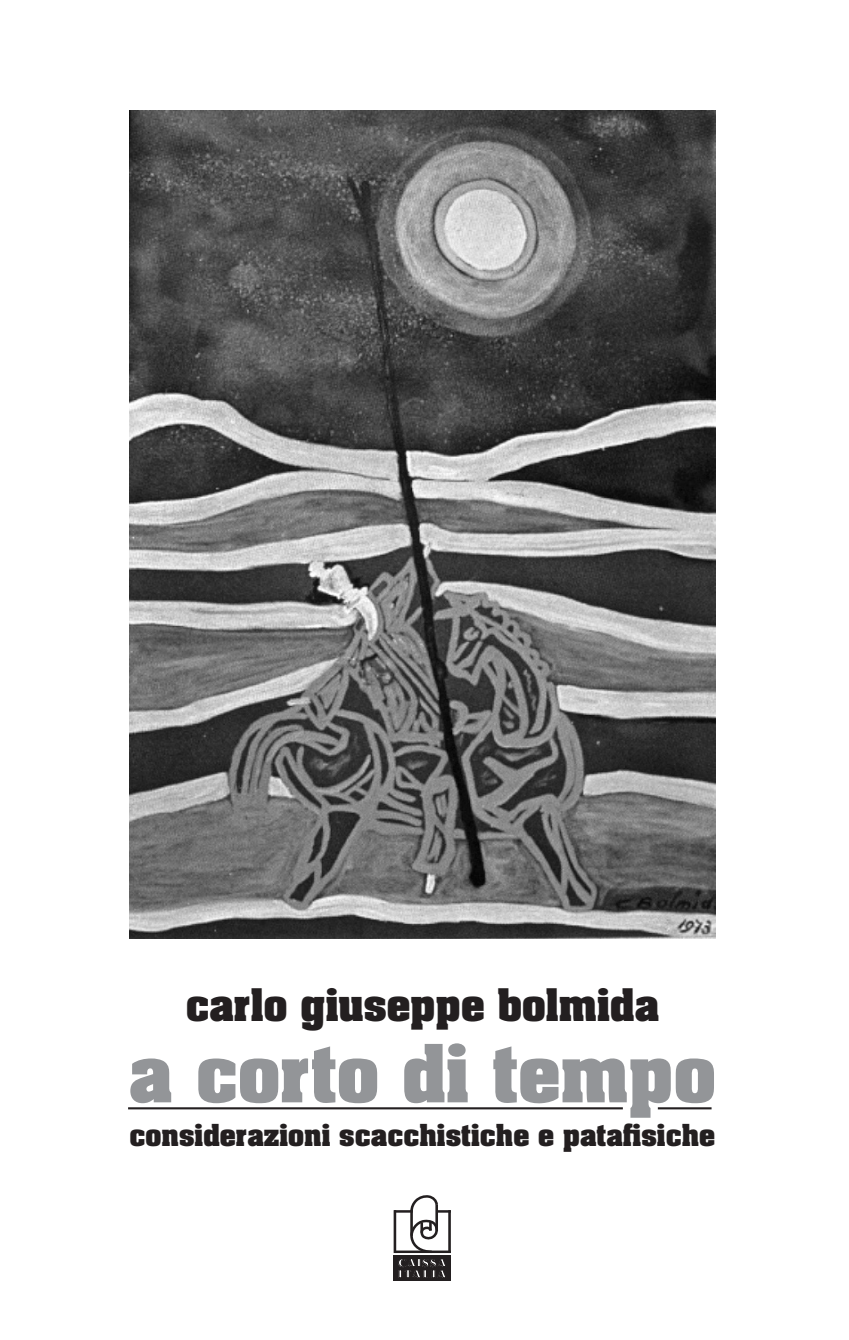
<style>
.page{position:relative;width:849px;height:1340px;background:#fff}
.page>*{position:absolute;margin:0;border:0;box-sizing:border-box;transform-origin:0 0}
.t1{font:700 68.17px "Aachen Std";color:#939598}
.t2{font:700 38.25px "Aachen Std";color:#231f20}
.t3{font:700 25.88px "Aachen Std";color:#231f20}
.t4{font:900 11.25px/11.2px "Optima LT Std";letter-spacing:.085em;color:#fff;scale:1.04 1}
</style>
<div class="page">
<svg style="left:128px;top:1107px;width:584px;height:3px"></svg>
<hr style="left:128px;top:1107px;width:494px;height:2px;background:#231f20">
<hr style="left:657px;top:1107px;width:54px;height:2px;background:#231f20">
<img style="left:129px;top:110px;width:586px;height:828px">
<div style="left:393px;top:1254px;width:57px;height:26px;background:#231f20"></div>
<hr style="left:410px;top:1210px;width:2px;height:25px;background:#231f20">
<hr style="left:435px;top:1204px;width:3px;height:26px;background:#231f20">
<hr style="left:395px;top:1250px;width:55px;height:2px;background:#231f20">
<hr style="left:393px;top:1210px;width:3px;height:42px;background:#231f20">
<svg style="left:394px;top:1195px;width:54px;height:18px"></svg>
<hr style="left:448px;top:1210px;width:2px;height:42px;background:#231f20">
<svg style="left:398px;top:1219px;width:48px;height:36px"></svg>
<h2 class="t2" style="left:186px;top:976px;width:475px">carlo giuseppe bolmida</h2>
<h1 class="t1" style="left:129px;top:1024px;width:588px">a corto di tempo</h1>
<p class="t3" style="left:129px;top:1116px;width:587px">considerazioni scacchistiche e patafisiche</p>
<p class="t4" style="left:398px;top:1256px;width:48px">CAISSA<br>ITALIA</p>
</div>
